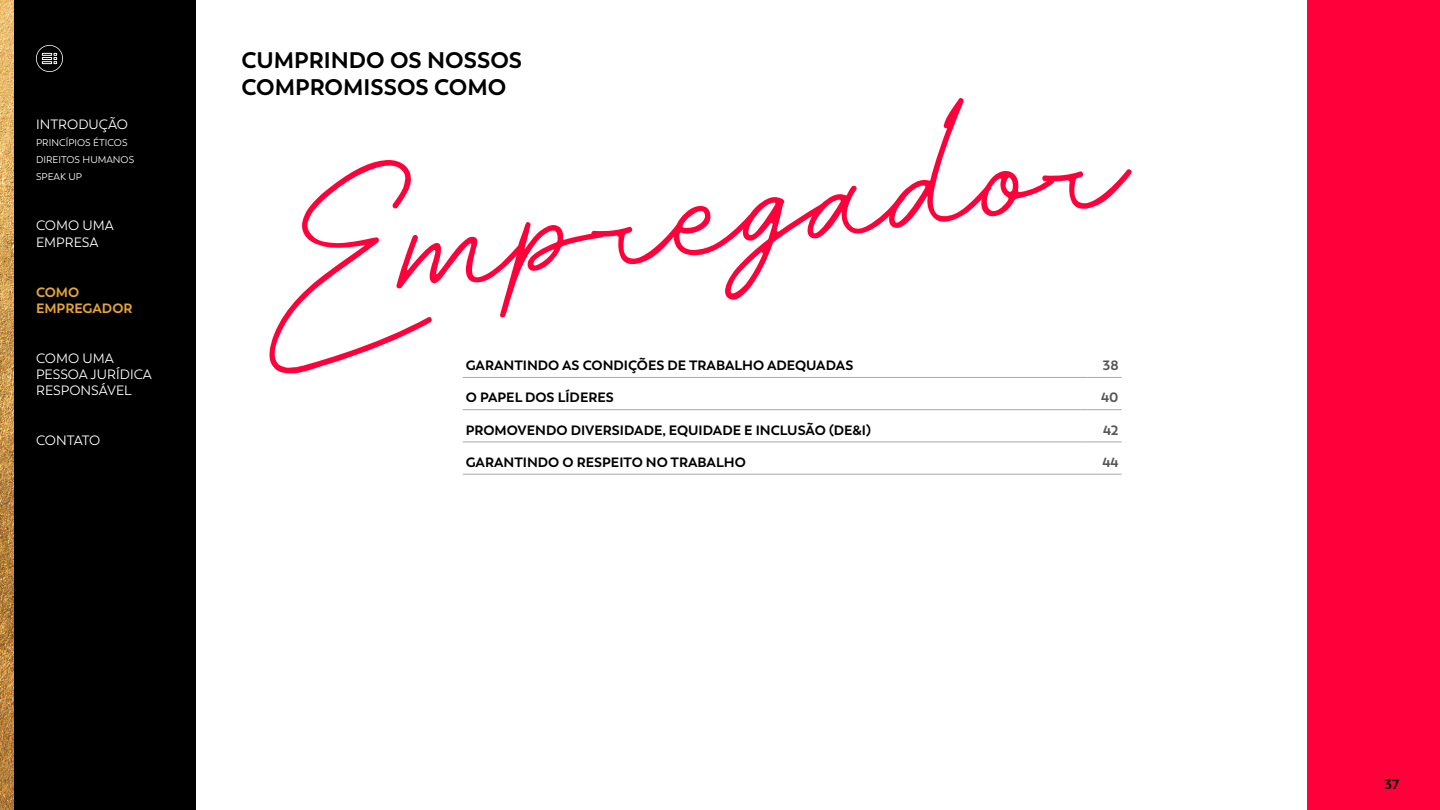
<style>
.page{position:relative;width:1440px;height:810px;background:#fff}
.page>*{position:absolute;margin:0;border:0;box-sizing:border-box;transform-origin:0 0}
.t1{font:187.5px "Velocity DEMO Regular";color:#ff003b}
.t2{font:700 22.5px/27px "Trenda";color:#000}
.t3{font:700 13.5px "Trenda";color:#000}
.t4{font:13.5px/16.2px "Trenda";color:#fff}
.t5{font:700 13.5px/16.2px "Trenda";color:#e3a535}
.t6{font:700 13.5px "Trenda";color:#565655}
.t7{font:13.5px "Trenda";letter-spacing:-.025em;color:#fff}
.t8{font:9.75px/17.2px "Trenda";color:#fff}
</style>
<div class="page">
<div style="left:1307px;top:0;width:133px;height:810px;background:#ff003b"></div>
<div style="left:14px;top:0;width:182px;height:810px;background:#000"></div>
<img style="left:0;top:0;width:14px;height:810px">
<hr style="left:463px;top:377px;width:625px;height:1px;background:#a6a8a8">
<hr style="left:1088px;top:377px;width:34px;height:1px;background:#a6a8a8">
<hr style="left:463px;top:410px;width:625px;height:1px;background:#a6a8a8">
<hr style="left:1088px;top:410px;width:34px;height:1px;background:#a6a8a8">
<hr style="left:463px;top:442px;width:625px;height:1px;background:#a6a8a8">
<hr style="left:1088px;top:442px;width:34px;height:1px;background:#a6a8a8">
<hr style="left:463px;top:474px;width:625px;height:1px;background:#a6a8a8">
<hr style="left:1088px;top:474px;width:34px;height:1px;background:#a6a8a8">
<svg style="left:36px;top:45px;width:27px;height:27px"></svg>
<p class="t4" style="left:36px;top:116px;width:94px">INTRODUÇÃO</p>
<p class="t8" style="left:36px;top:134px;width:100px">PRINCÍPIOS ÉTICOS<br>DIREITOS HUMANOS<br>SPEAK UP</p>
<p class="t4" style="left:36px;top:218px;width:79px">COMO UMA<br>EMPRESA</p>
<p class="t5" style="left:36px;top:284px;width:98px">COMO<br>EMPREGADOR</p>
<p class="t4" style="left:36px;top:350px;width:117px">COMO UMA<br>PESSOA JURÍDICA<br>RESPONSÁVEL</p>
<p class="t7" style="left:36px;top:432px;width:66px">CONTATO</p>
<h2 class="t2" style="left:242px;top:46px;width:282px">CUMPRINDO OS NOSSOS<br>COMPROMISSOS COMO</h2>
<h1 class="t1" style="left:244px;top:154px;width:873px;rotate:-7deg">Empregador</h1>
<p class="t3" style="left:466px;top:357px;width:389px">GARANTINDO AS CONDIÇÕES DE TRABALHO ADEQUADAS</p>
<p class="t6" style="left:1103px;top:357px;width:17px">38</p>
<p class="t3" style="left:466px;top:389px;width:150px">O PAPEL DOS LÍDERES</p>
<p class="t6" style="left:1101px;top:389px;width:19px">40</p>
<p class="t3" style="left:466px;top:422px;width:407px">PROMOVENDO DIVERSIDADE, EQUIDADE E INCLUSÃO (DE&amp;I)</p>
<p class="t6" style="left:1103px;top:422px;width:17px">42</p>
<p class="t3" style="left:466px;top:454px;width:282px">GARANTINDO O RESPEITO NO TRABALHO</p>
<p class="t6" style="left:1103px;top:454px;width:18px">44</p>
<p class="t3" style="left:1385px;top:776px;width:16px">37</p>
</div>
